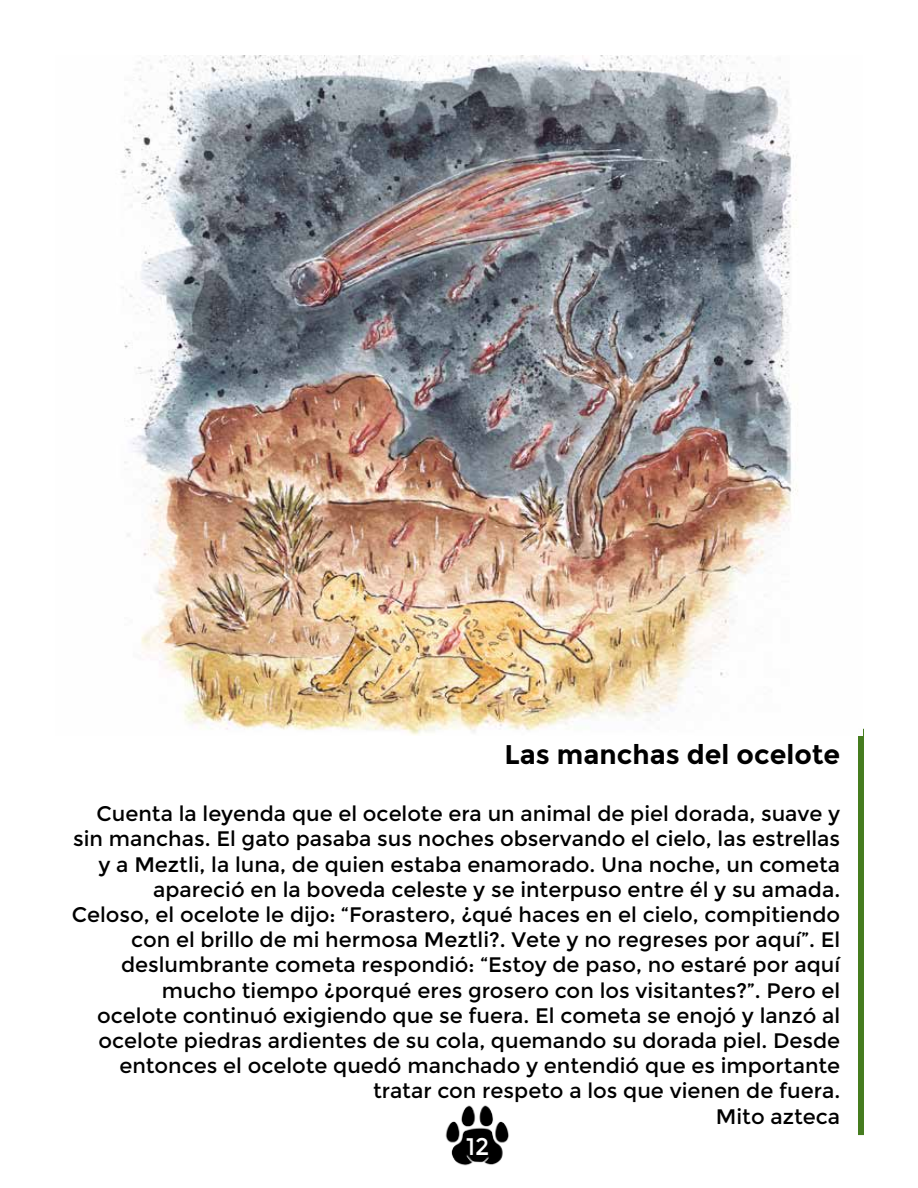
<style>
.page{position:relative;width:918px;height:1188px;background:#fff}
.page>*{position:absolute;margin:0;border:0;box-sizing:border-box;transform-origin:0 0}
.t1{font:700 27px "Montserrat";color:#000}
.t2{font:24px "Montserrat";color:#fff}
.t3{font:21px/25.2px "Montserrat";color:#000;text-align:right}
</style>
<div class="page">
<img style="left:445px;top:1105px;width:64px;height:61px">
<div style="left:858px;top:729px;width:6px;height:406px;background:#457c1f"></div>
<img style="left:120px;top:55px;width:743px;height:680px">
<p class="t1" style="left:504px;top:738px;width:337px">Las manchas del ocelote</p>
<p class="t3" style="left:72px;top:801px;width:770px">Cuenta la leyenda que el ocelote era un animal de piel dorada, suave y sin manchas. El gato pasaba sus noches observando el cielo, las estrellas y a Meztli, la luna, de quien estaba enamorado. Una noche, un cometa apareció en la boveda celeste y se interpuso entre él y su amada.<br>Celoso, el ocelote le dijo: “Forastero, ¿qué haces en el cielo, compitiendo con el brillo de mi hermosa Meztli?. Vete y no regreses por aquí”. El deslumbrante cometa respondió: “Estoy de paso, no estaré por aquí mucho tiempo ¿porqué eres grosero con los visitantes?”. Pero el<br>ocelote continuó exigiendo que se fuera. El cometa se enojó y lanzó al ocelote piedras ardientes de su cola, quemando su dorada piel. Desde entonces el ocelote quedó manchado y entendió que es importante tratar con respeto a los que vienen de fuera.<br>Mito azteca</p>
<p class="t2" style="left:466px;top:1133px;width:25px">12</p>
</div>
